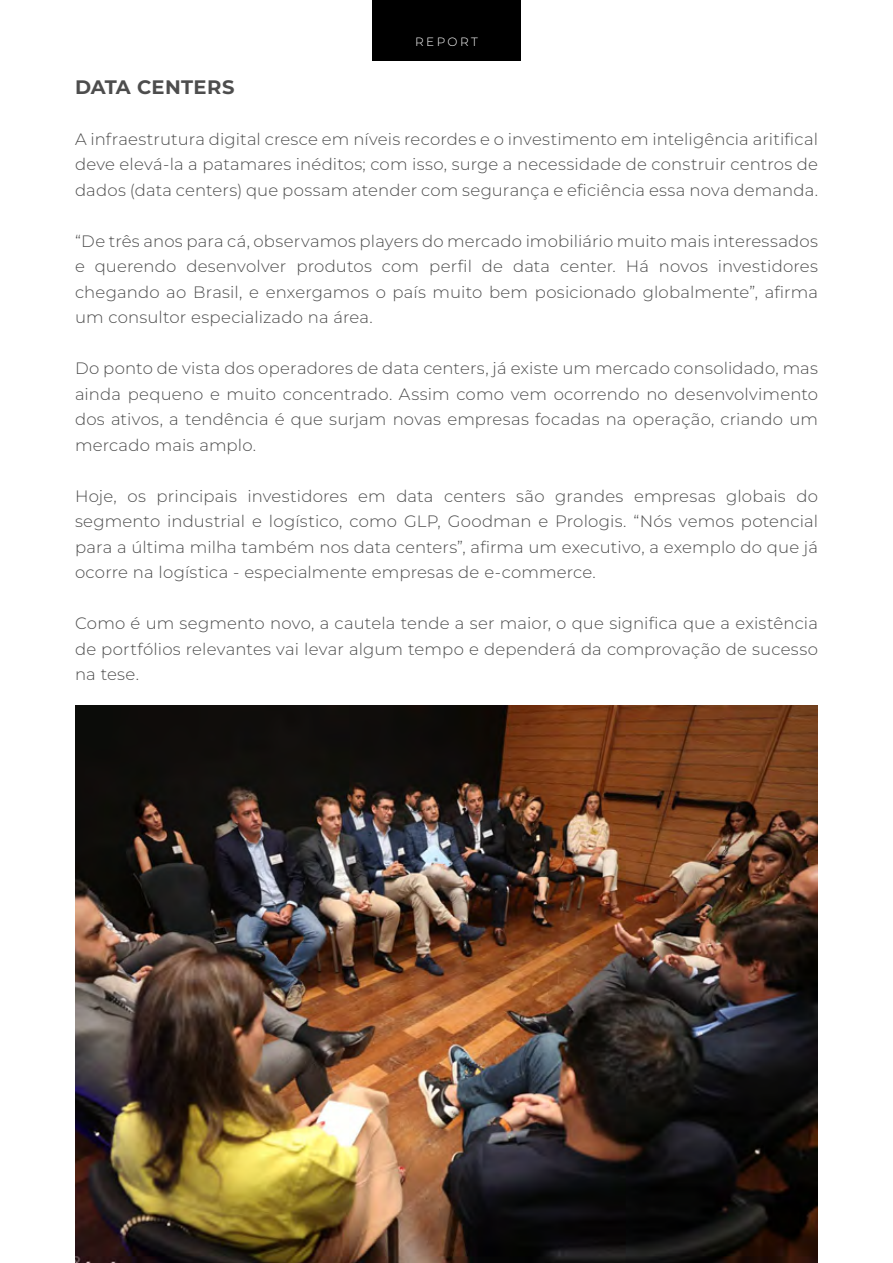
<style>
.page{position:relative;width:893px;height:1263px;background:#fff}
.page>*{position:absolute;margin:0;border:0;box-sizing:border-box;transform-origin:0 0}
.t1{font:700 19.5px "Montserrat";letter-spacing:.015em;color:#4d4d4d}
.t2{font:100 16.5px/25.5px "Montserrat";letter-spacing:.01em;color:#4d4d4d;text-align:justify}
.t3{font:100 12px "Montserrat";letter-spacing:.2em;color:#fff}
</style>
<div class="page">
<div style="left:372px;top:0;width:149px;height:60px;background:#000"></div>
<img style="left:75px;top:706px;width:743px;height:557px">
<p class="t3" style="left:415px;top:34px;width:64px">REPORT</p>
<p class="t3" style="left:394px;top:34px;width:106px">WHITEPAPER</p>
<p class="t1" style="left:75px;top:73px;width:161px">DATA CENTERS</p>
<p class="t2" style="left:75px;top:126px;width:744px">A infraestrutura digital cresce em níveis recordes e o investimento em inteligência aritifical deve elevá-la a patamares inéditos; com isso, surge a necessidade de construir centros de dados (data centers) que possam atender com segurança e eficiência essa nova demanda.</p>
<p class="t2" style="left:75px;top:228px;width:744px">“De três anos para cá, observamos players do mercado imobiliário muito mais interessados e querendo desenvolver produtos com perfil de data center. Há novos investidores chegando ao Brasil, e enxergamos o país muito bem posicionado globalmente”, afirma um consultor especializado na área.</p>
<p class="t2" style="left:75px;top:355px;width:744px">Do ponto de vista dos operadores de data centers, já existe um mercado consolidado, mas ainda pequeno e muito concentrado. Assim como vem ocorrendo no desenvolvimento dos ativos, a tendência é que surjam novas empresas focadas na operação, criando um mercado mais amplo.</p>
<p class="t2" style="left:75px;top:483px;width:744px">Hoje, os principais investidores em data centers são grandes empresas globais do segmento industrial e logístico, como GLP, Goodman e Prologis. “Nós vemos potencial para a última milha também nos data centers”, afirma um executivo, a exemplo do que já ocorre na logística - especialmente empresas de e-commerce.</p>
<p class="t2" style="left:75px;top:610px;width:744px">Como é um segmento novo, a cautela tende a ser maior, o que significa que a existência de portfólios relevantes vai levar algum tempo e dependerá da comprovação de sucesso na tese.</p>
</div>
